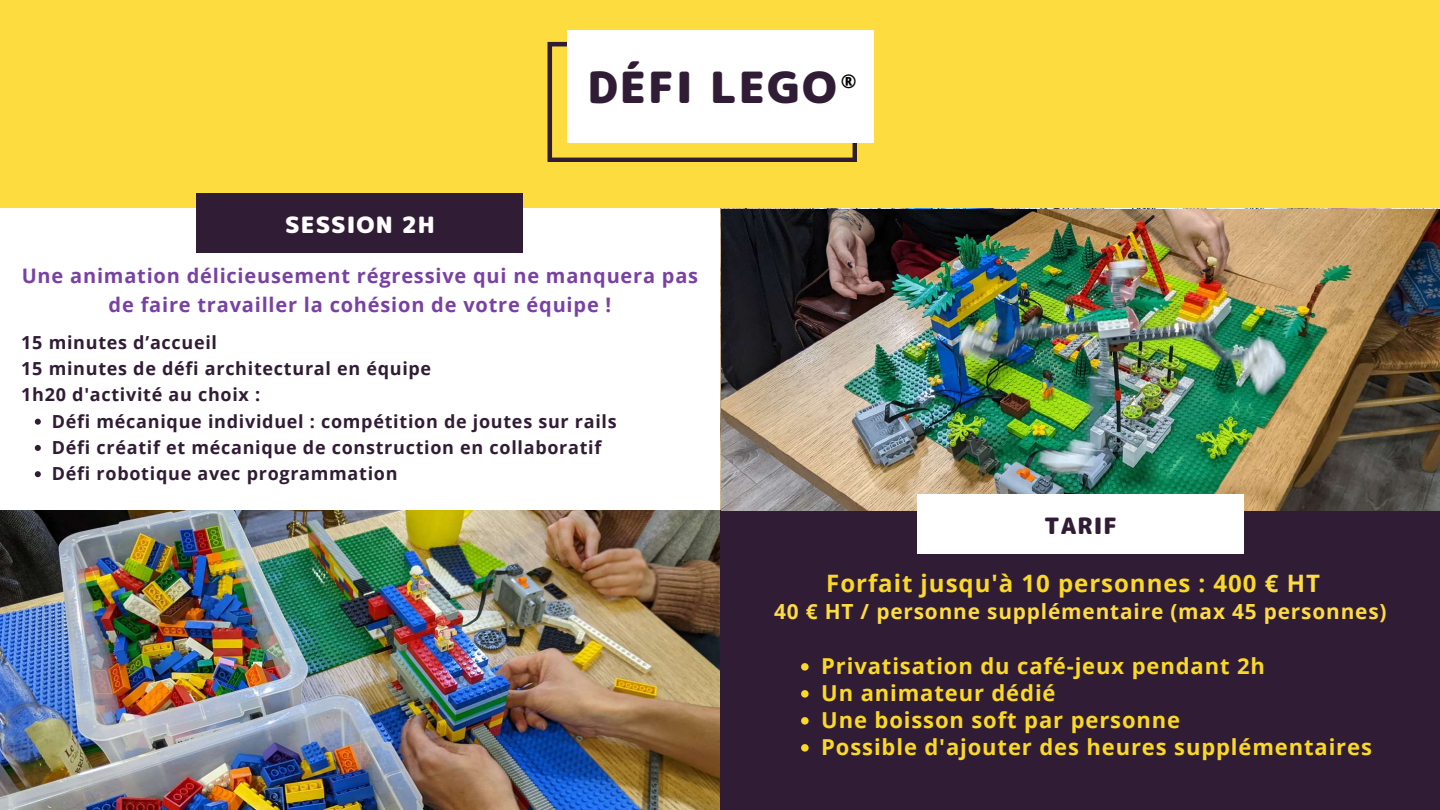
<style>
.page{position:relative;width:1440px;height:810px;background:#fcdc3f}
.page>*{position:absolute;margin:0;border:0;box-sizing:border-box;transform-origin:0 0}
.t1{font:43px "rounded mplus 1 p black";letter-spacing:.045em;color:#311c35}
.t2{font:700 24px "Open Sans";letter-spacing:.04em;color:#f9d925}
.t3{font:22.5px "rounded mplus 1 p black";letter-spacing:.045em;color:#fff}
.t4{font:22.5px "rounded mplus 1 p black";letter-spacing:.045em;color:#311c35}
.t5{font:700 22px/27px "Open Sans";letter-spacing:.04em;color:#f9d925}
.t6{font:700 20.8px "Open Sans";letter-spacing:.04em;color:#fcdc3f}
.t7{font:700 20px/29.2px "Open Sans";letter-spacing:.04em;color:#7941a4;text-align:center}
.t8{font:700 19px "Open Sans";color:#000}
.t9{font:700 18px/26.2px "Open Sans";letter-spacing:.04em;color:#311c35}
.s1{color:#fcdc3f}
</style>
<div class="page">
<svg style="left:548px;top:42px;width:309px;height:120px"></svg>
<div style="left:721px;top:510px;width:719px;height:300px;background:#311c35"></div>
<div style="left:567px;top:31px;width:306px;height:112px;background:#fff"></div>
<div style="left:0;top:208px;width:720px;height:303px;background:#fff"></div>
<div style="left:197px;top:193px;width:326px;height:60px;background:#311c35"></div>
<img style="left:0;top:510px;width:720px;height:300px">
<img style="left:722px;top:209px;width:718px;height:301px">
<div style="left:917px;top:495px;width:327px;height:59px;background:#fff"></div>
<svg style="left:35px;top:419px;width:6px;height:6px"></svg>
<svg style="left:35px;top:445px;width:6px;height:6px"></svg>
<svg style="left:35px;top:471px;width:6px;height:6px"></svg>
<svg style="left:801px;top:663px;width:8px;height:8px"></svg>
<svg style="left:801px;top:690px;width:8px;height:8px"></svg>
<svg style="left:801px;top:717px;width:8px;height:8px"></svg>
<svg style="left:801px;top:744px;width:8px;height:8px"></svg>
<p class="t3" style="left:285px;top:209px;width:151px">SESSION 2H</p>
<h1 class="t1" style="left:587px;top:56px;width:251px">DÉFI LEGO</h1>
<p class="t8" style="left:841px;top:67px;width:17px">®</p>
<p class="t7" style="left:22px;top:260px;width:678px">Une animation délicieusement régressive qui ne manquera pas de faire travailler la cohésion de votre équipe !</p>
<p class="t9" style="left:21px;top:329px;width:411px">15 minutes d’accueil<br>15 minutes de défi architectural en équipe<br>1h20 d'activité au choix :</p>
<p class="t9" style="left:52px;top:408px;width:566px">Défi mécanique individuel : compétition de joutes sur rails<br>Défi créatif et mécanique de construction en collaboratif<br>Défi robotique avec programmation</p>
<p class="t4" style="left:1044px;top:510px;width:74px">TARIF</p>
<h2 class="t2" style="left:826px;top:566px;width:495px">Forfait jusqu'à 10 personnes : 400 <span class="s1">€ HT</span></h2>
<p class="t6" style="left:774px;top:597px;width:614px">40 € HT / personne supplémentaire (max 45 personnes)</p>
<p class="t5" style="left:821px;top:652px;width:552px">Privatisation du café-jeux pendant 2h<br>Un animateur dédié<br>Une boisson soft par personne<br>Possible d'ajouter des heures supplémentaires</p>
</div>
